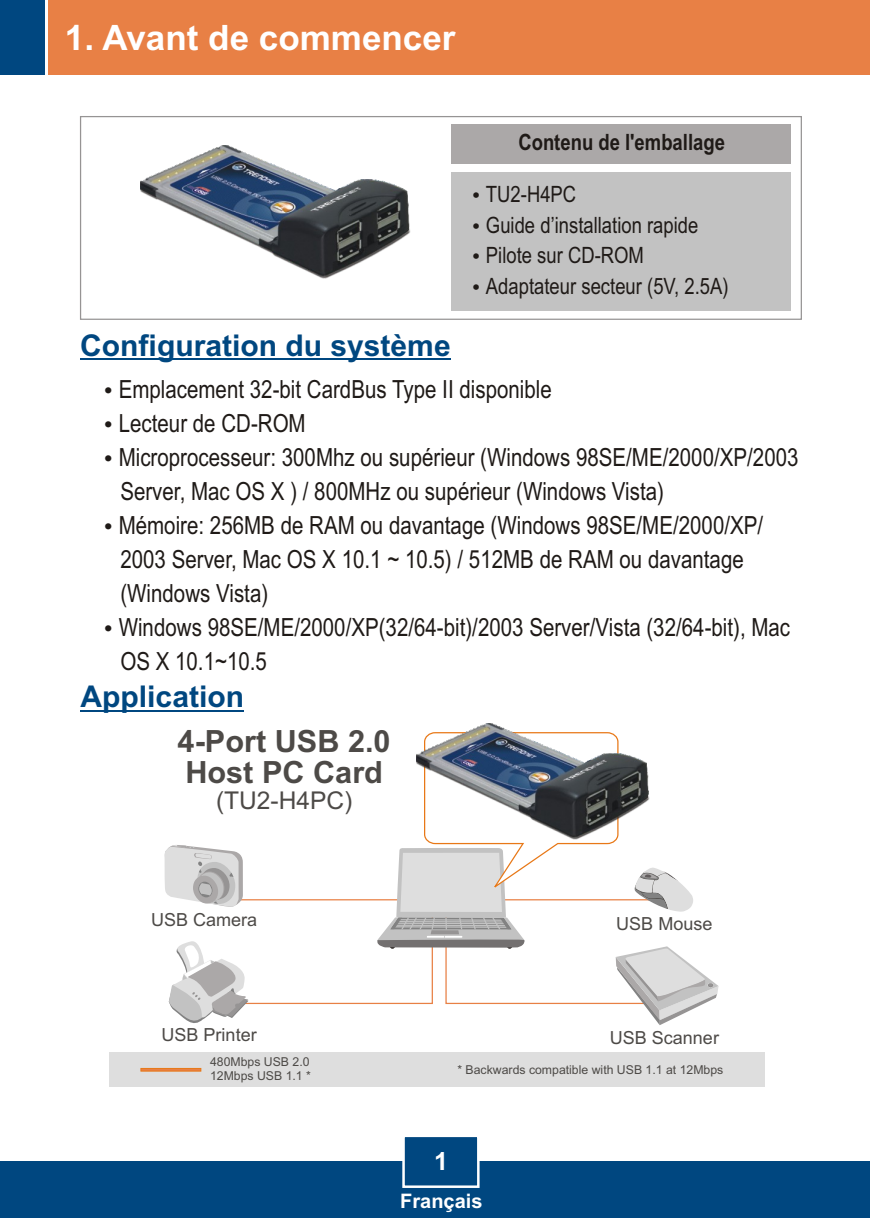
<style>
.page{position:relative;width:870px;height:1218px;background:#fff}
.page>*{position:absolute;margin:0;border:0;box-sizing:border-box;transform-origin:0 0}
.t1{font:700 35px "Arial";color:#fff}
.t2{font:700 30.75px/30.8px "Arial";color:#4d4a47}
.t3{font:700 30px "Arial";color:#004780}
.t4{font:25px/34px "Arial Narrow";color:#1f1a17}
.t5{font:700 25px "Arial";color:#fff}
.t6{font:24.5px "Arial";color:#4d4a47}
.t7{font:22.5px/30.5px "Arial Narrow";color:#1f1a17}
.t8{font:700 22.5px "Arial Narrow";color:#1f1a17}
.t9{font:700 20px "Arial";color:#fff}
.t10{font:18px "Arial";color:#4d4a47}
.t11{font:12.25px/13.2px "Arial";color:#4d4a47}
</style>
<div class="page">
<div style="left:0;top:1161px;width:869px;height:57px;background:#004780"></div>
<div style="left:48px;top:0;width:821px;height:74px;background:#e88045"></div>
<div style="left:0;top:0;width:45px;height:74px;background:#004780"></div>
<hr style="left:80px;top:359px;width:370px;height:1px;background:#004780">
<svg style="left:402px;top:1137px;width:78px;height:51px"></svg>
<hr style="left:80px;top:710px;width:164px;height:1px;background:#004780">
<svg style="left:80px;top:116px;width:722px;height:204px"></svg>
<div style="left:451px;top:172px;width:339px;height:138px;background:#c2c2c2"></div>
<div style="left:451px;top:124px;width:339px;height:40px;background:#aba8a8"></div>
<img style="left:140px;top:145px;width:270px;height:134px">
<div style="left:109px;top:1052px;width:655px;height:35px;background:#dedede"></div>
<div style="left:141px;top:1068px;width:60px;height:3px;background:#e88045;border:1px solid #e87817"></div>
<svg style="left:164px;top:798px;width:554px;height:227px"></svg>
<img style="left:416px;top:723px;width:233px;height:116px">
<h1 class="t1" style="left:65px;top:24px;width:392px">1. Avant de commencer</h1>
<p class="t3" style="left:80px;top:334px;width:372px">Configuration du système</p>
<p class="t8" style="left:518px;top:134px;width:208px">Contenu de l'emballage</p>
<p class="t7" style="left:485px;top:181px;width:214px">TU2-H4PC<br>Guide d’installation rapide</p>
<p class="t7" style="left:485px;top:242px;width:159px">Pilote sur CD-ROM</p>
<p class="t7" style="left:485px;top:273px;width:244px">Adaptateur secteur (5V, 2.5A)</p>
<p class="t4" style="left:119px;top:375px;width:434px">Emplacement 32-bit CardBus Type II disponible<br>Lecteur de CD-ROM</p>
<p class="t4" style="left:119px;top:443px;width:681px">Microprocesseur: 300Mhz ou supérieur (Windows 98SE/ME/2000/XP/2003<br>Server, Mac OS X ) / 800MHz ou supérieur (Windows Vista)<br>Mémoire: 256MB de RAM ou davantage (Windows 98SE/ME/2000/XP/ 2003 Server, Mac OS X 10.1 ~ 10.5) / 512MB de RAM ou davantage</p>
<p class="t4" style="left:119px;top:579px;width:672px">(Windows Vista)<br>Windows 98SE/ME/2000/XP(32/64-bit)/2003 Server/Vista (32/64-bit), Mac<br>OS X 10.1~10.5</p>
<p class="t3" style="left:80px;top:686px;width:165px">Application</p>
<p class="t2" style="left:177px;top:729px;width:214px">4-Port USB 2.0<br>Host PC Card</p>
<p class="t6" style="left:216px;top:791px;width:138px">(TU2-H4PC)</p>
<p class="t10" style="left:151px;top:913px;width:108px">USB Camera</p>
<p class="t10" style="left:616px;top:917px;width:98px">USB Mouse</p>
<p class="t10" style="left:161px;top:1028px;width:97px">USB Printer</p>
<p class="t11" style="left:210px;top:1056px;width:102px">480Mbps USB 2.0<br>12Mbps USB 1.1 *</p>
<p class="t10" style="left:609px;top:1031px;width:111px">USB Scanner</p>
<p class="t11" style="left:457px;top:1064px;width:267px">* Backwards compatible with USB 1.1 at 12Mbps</p>
<p class="t5" style="left:434px;top:1152px;width:15px">1</p>
<p class="t9" style="left:400px;top:1193px;width:84px">Français</p>
</div>
